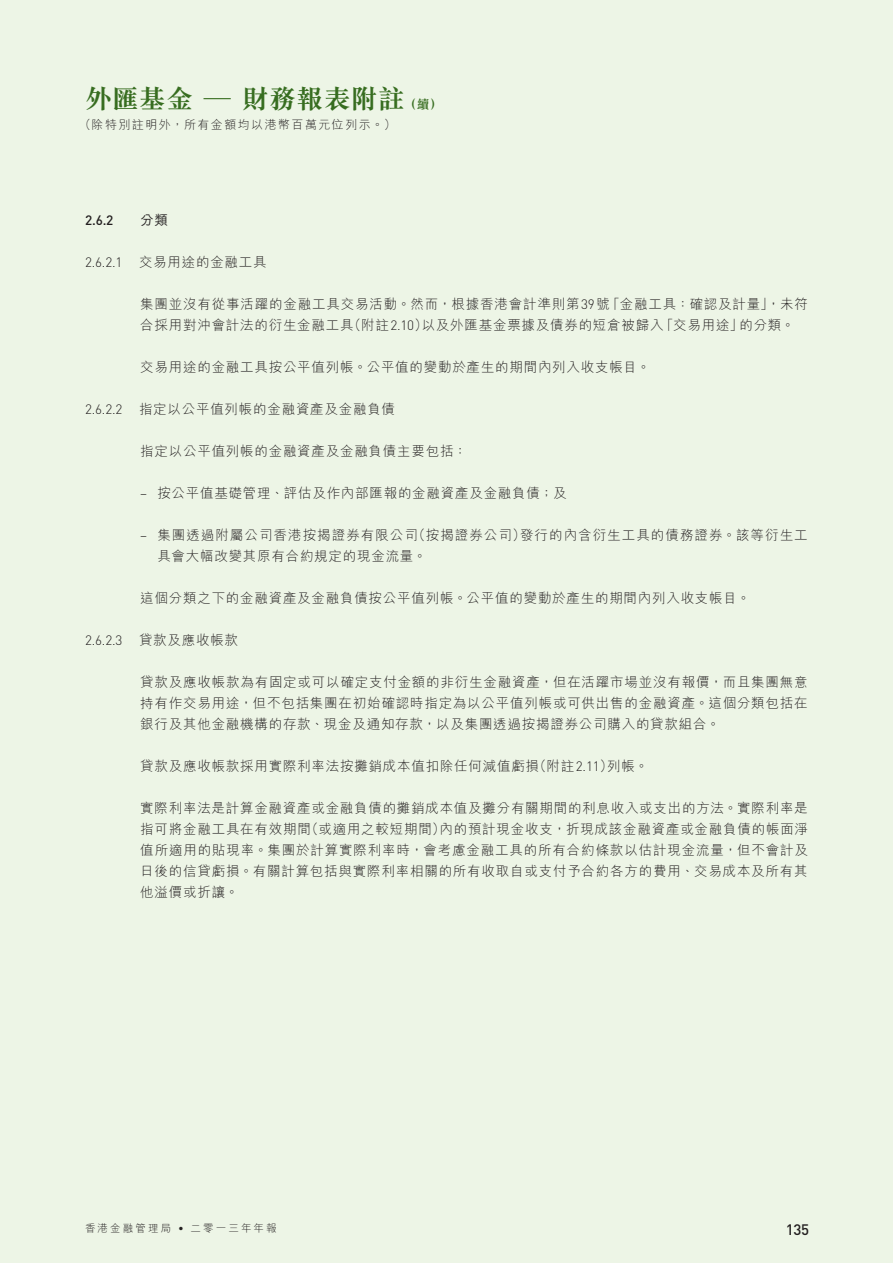
<style>
.page{position:relative;width:893px;height:1263px;background:#edf5e6}
.page>*{position:absolute;margin:0;border:0;box-sizing:border-box;transform-origin:0 0}
.t1{font:700 27px "M Sung HK";letter-spacing:.005em;color:#376d20}
.t2{font:500 15px "DIN";color:#231f20}
._00_txt{font:300 13.5px/21px "M Hei HK";letter-spacing:.055em;color:#231f20;text-align:justify}
._00_txt-2{font:300 13.5px/21px "M Hei HK";letter-spacing:.075em;color:#231f20}
._04_H4{font:300 13.5px "M Hei HK";letter-spacing:.055em;color:#231f20}
._04_H4-2{font:300 13.5px "DIN";color:#231f20}
._03_H3{font:500 13.5px "DIN";color:#231f20}
._03_H3-2{font:500 13.5px "M Hei HK";color:#231f20}
.t3{font:300 12px "M Hei HK";letter-spacing:.12em;color:#231f20}
.t4{font:300 10.5px "M Hei HK";letter-spacing:.2em;color:#231f20}
.s1{font-size:12.75px}
.s2{font-family:"DIN"}
.s3{font-family:"M Hei HK"}
.s4{font-family:"M Hei HKS";font-weight:300;color:#edf5e6}
</style>
<div class="page">
<h1 class="t1" style="left:85px;top:86px;width:359px">外匯基金 — 財務報表附註<span class="s1">（續）</span></h1>
<p class="t3" style="left:79px;top:118px;width:318px">（除特別註明外，所有金額均以港幣百萬元位列示。）</p>
<p class="_03_H3" style="left:85px;top:211px;width:30px">2.6.2</p>
<p class="_03_H3-2" style="left:140px;top:210px;width:29px">分類</p>
<p class="_04_H4" style="left:85px;top:255px;width:183px"><span class="s2">2.6.2.1</span> 交易用途的金融工具</p>
<p class="_00_txt" style="left:140px;top:293px;width:669px">集團並沒有從事活躍的金融工具交易活動。然而，根據香港會計準則第<span class="s2">39</span>號「金融工具：確認及計量」，未符合採用對沖會計法的衍生金融工具（附註<span class="s2">2.10</span>）以及外匯基金票據及債券的短倉被歸入「交易用途」的分類。</p>
<p class="_00_txt" style="left:140px;top:356px;width:512px">交易用途的金融工具按公平值列帳。公平值的變動於產生的期間內列入收支帳目。</p>
<p class="_04_H4" style="left:85px;top:402px;width:312px"><span class="s2">2.6.2.2</span> 指定以公平值列帳的金融資產及金融負債</p>
<p class="_00_txt" style="left:140px;top:440px;width:328px">指定以公平值列帳的金融資產及金融負債主要包括：</p>
<p class="_00_txt" style="left:140px;top:482px;width:428px"><span class="s2">–</span> 按公平值基礎管理、評估及作內部匯報的金融資產及金融負債；及</p>
<p class="_00_txt-2" style="left:157px;top:524px;width:652px;text-indent:-17px"><span class="s2">–</span> 集團透過附屬公司香港按揭證券有限公司（按揭證券公司）發行的內含衍生工具的債務證券。該等衍生工具會大幅改變其原有合約規定的現金流量。</p>
<p class="_00_txt" style="left:140px;top:587px;width:611px">這個分類之下的金融資產及金融負債按公平值列帳。公平值的變動於產生的期間內列入收支帳目。</p>
<p class="_04_H4-2" style="left:85px;top:631px;width:155px">2.6.2.3 <span class="s3">貸款及應收帳款</span></p>
<p class="_00_txt" style="left:140px;top:671px;width:669px">貸款及應收帳款為有固定或可以確定支付金額的非衍生金融資產，但在活躍市場並沒有報價，而且集團無意持有作交易用途，但不包括集團在初始確認時指定為以公平值列帳或可供出售的金融資產。這個分類包括在銀行及其他金融機構的存款、現金及通知存款，以及集團透過按揭證券公司購入的貸款組合。</p>
<p class="_00_txt" style="left:140px;top:755px;width:509px">貸款及應收帳款採用實際利率法按攤銷成本值扣除任何減值虧損（附註<span class="s2">2.11</span>）列帳。</p>
<p class="_00_txt" style="left:140px;top:797px;width:669px">實際利率法是計算金融資產或金融負債的攤銷成本值及攤分有關期間的利息收入或支出的方法。實際利率是指可將金融工具在有效期間（或適用之較短期間）內的預計現金收支，折現成該金融資產或金融負債的帳面淨值所適用的貼現率。集團於計算實際利率時，會考慮金融工具的所有合約條款以估計現金流量，但不會計及日後的信貸虧損。有關計算包括與實際利率相關的所有收取自或支付予合約各方的費用、交易成本及所有其他溢價或折讓。</p>
<p class="t4" style="left:85px;top:1223px;width:193px">香港金融管理局 <span class="s2">•</span> 二零一三年年報</p>
<p class="t2" style="left:770px;top:1219px;width:60px"><span class="s4">第</span>135 <span class="s4">頁</span></p>
</div>
